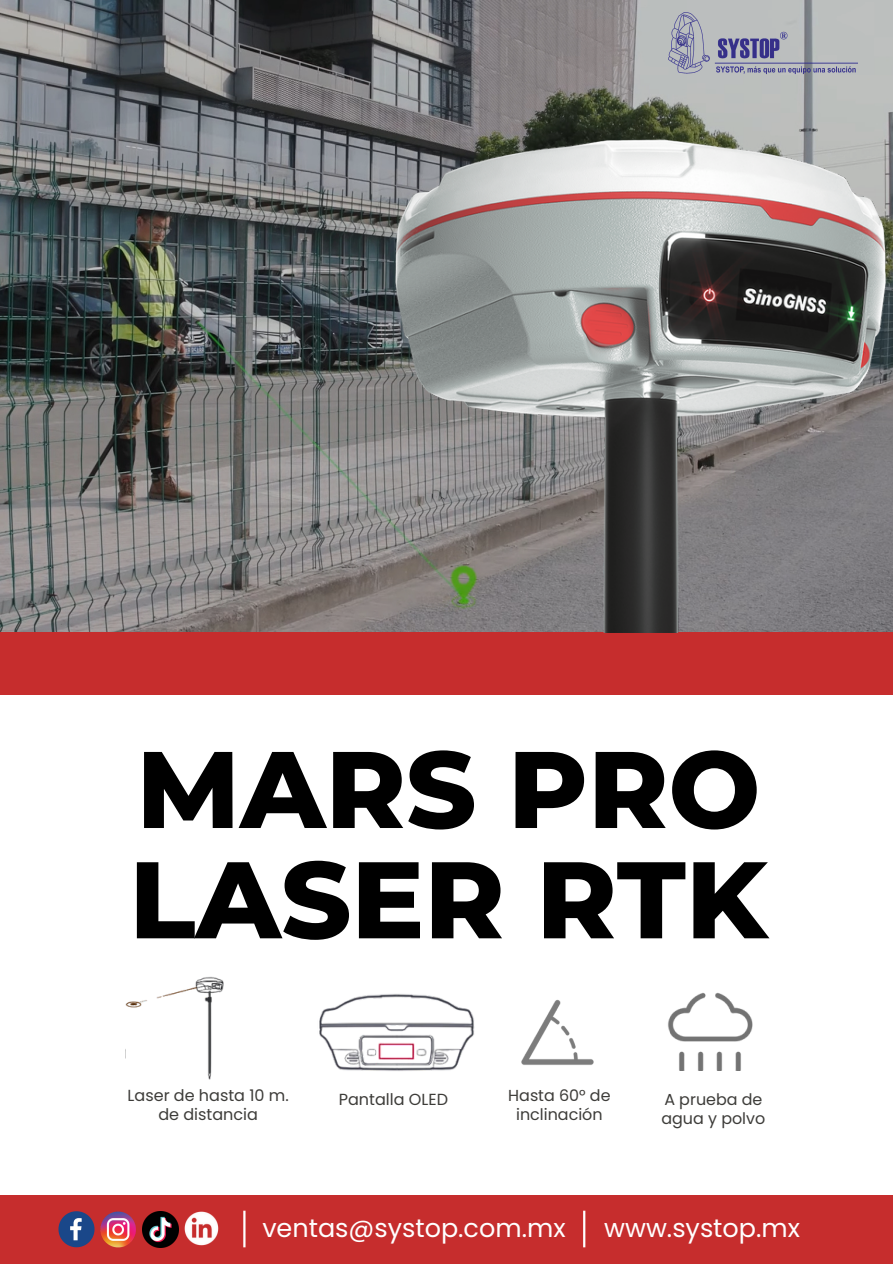
<style>
.page{position:relative;width:893px;height:1264px;background:#fff}
.page>*{position:absolute;margin:0;border:0;box-sizing:border-box;transform-origin:0 0}
.t1{font:800 108.6px/110.2px "Montserrat";color:#000}
.t2{font:25.5px "Poppins";color:#fff}
.t3{font:16.05px/19.2px "Poppins";color:#3d3c39;text-align:center}
.t4{font:15.9px/19.2px "Poppins";color:#3d3c39;text-align:center}
</style>
<div class="page">
<div style="left:0;top:631px;width:892px;height:63px;background:#c62d2d"></div>
<div style="left:0;top:1194px;width:892px;height:69px;background:#c62d2d"></div>
<hr style="left:583px;top:1210px;width:2px;height:37px;background:#fff">
<hr style="left:243px;top:1210px;width:2px;height:37px;background:#fff">
<img style="left:142px;top:1211px;width:36px;height:36px">
<img style="left:100px;top:1211px;width:36px;height:36px">
<svg style="left:58px;top:1211px;width:36px;height:36px"></svg>
<img style="left:184px;top:1211px;width:35px;height:33px">
<img style="left:521px;top:999px;width:73px;height:66px">
<img style="left:668px;top:992px;width:85px;height:78px">
<img style="left:125px;top:976px;width:99px;height:104px">
<img style="left:319px;top:994px;width:156px;height:77px">
<svg style="left:0;top:0;width:892px;height:631px;background:#6b6d6d"></svg>
<img style="left:346px;top:44px;width:546px;height:588px">
<img style="left:668px;top:13px;width:189px;height:62px">
<p class="t1" style="left:129px;top:734px;width:639px">MARS PRO<br>LASER RTK</p>
<p class="t3" style="left:128px;top:1085px;width:162px">Laser de hasta 10 m. de distancia</p>
<p class="t4" style="left:508px;top:1085px;width:104px">Hasta 60° de inclinación</p>
<p class="t4" style="left:661px;top:1089px;width:105px;text-align:left">A prueba de agua y polvo</p>
<p class="t3" style="left:339px;top:1089px;width:111px">Pantalla OLED</p>
<p class="t2" style="left:262px;top:1210px;width:305px">ventas@systop.com.mx</p>
<p class="t2" style="left:604px;top:1210px;width:197px">www.systop.mx</p>
</div>
